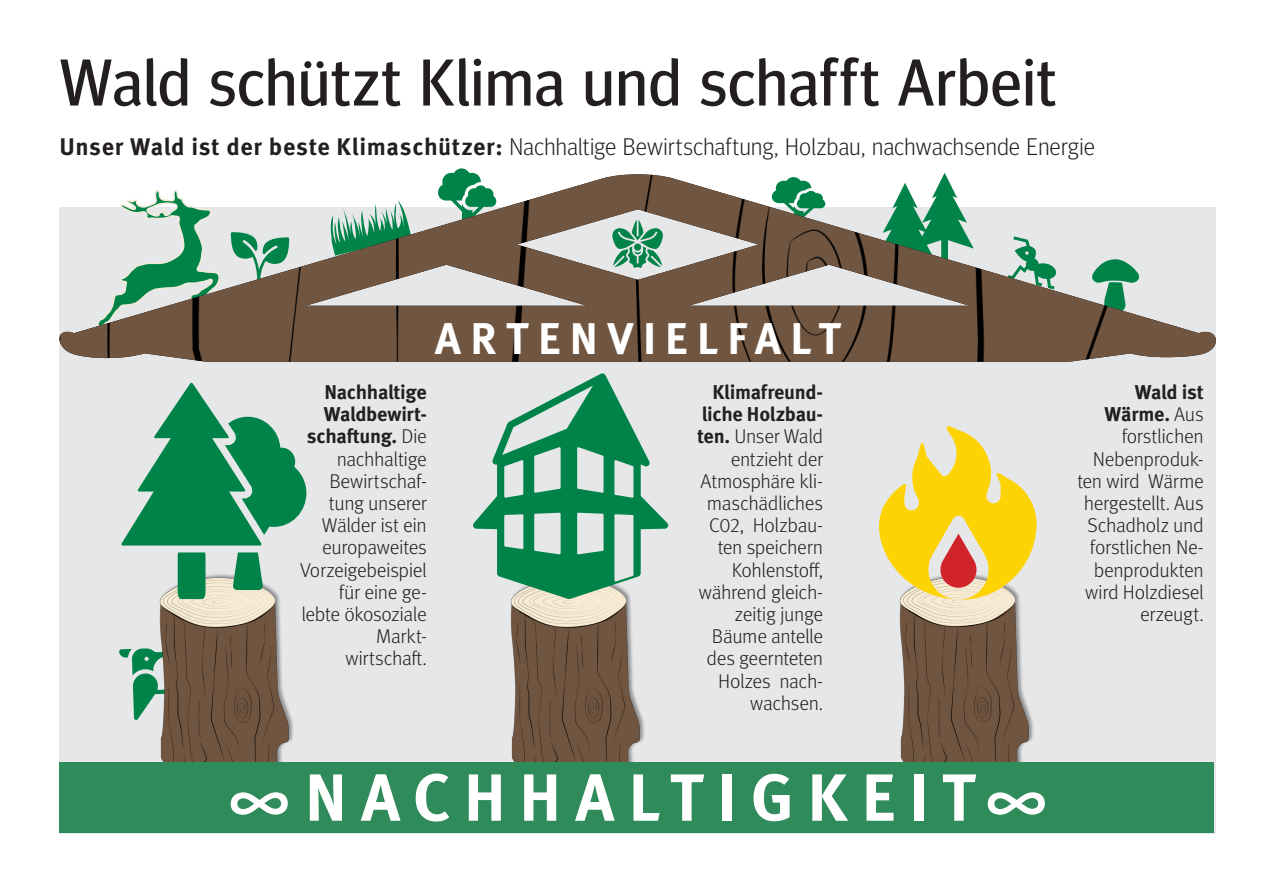
<style>
.page{position:relative;width:1263px;height:893px;background:#fff}
.page>*{position:absolute;margin:0;border:0;box-sizing:border-box;transform-origin:0 0}
.info_text{font:700 66.6px "Meta Pro";letter-spacing:.2em;color:#fff}
.tit44_regular{font:66px "Meta Headline Pro";letter-spacing:.02em;color:#231f20}
.info_text-2{font:700 44.4px "Meta Pro";letter-spacing:.21em;color:#fff}
.tit_untertitel18_top{font:300 24px "Meta Headline Pro";letter-spacing:.02em;color:#231f20}
.info_text-3{font:300 19.95px/22.2px "Meta Pro";letter-spacing:-.02em;color:#231f20;text-align:right}
.s1{font-family:"Meta Pro";font-weight:700}
.s2{font-weight:700}
.s3{font-weight:400}
</style>
<div class="page">
<div style="left:60px;top:207px;width:1156px;height:626px;background:#e6e7e9"></div>
<svg style="left:119px;top:648px;width:40px;height:72px"></svg>
<svg style="left:450px;top:168px;width:24px;height:5px"></svg>
<img style="left:59px;top:174px;width:1157px;height:188px">
<img style="left:159px;top:599px;width:134px;height:163px">
<img style="left:510px;top:599px;width:134px;height:163px">
<img style="left:899px;top:600px;width:134px;height:162px">
<div style="left:59px;top:762px;width:1155px;height:71px;background:#2f8b59"></div>
<svg style="left:473px;top:373px;width:195px;height:226px"></svg>
<svg style="left:879px;top:426px;width:158px;height:174px"></svg>
<svg style="left:121px;top:382px;width:185px;height:217px"></svg>
<p class="tit44_regular" style="left:60px;top:33px;width:998px">Wald schützt Klima und schafft Arbeit</p>
<p class="tit_untertitel18_top" style="left:60px;top:130px;width:1037px"><span class="s1">Unser Wald ist der beste Klimaschützer:</span> Nachhaltige Bewirtschaftung, Holzbau, nachwachsende Energie</p>
<p class="info_text-2" style="left:435px;top:304px;width:407px">ARTENVIELFALT</p>
<p class="info_text-3" style="left:300px;top:380px;width:128px"><span class="s2">Nachhaltige<br>Waldbewirt&shy;schaftung.</span> Die nachhaltige<br>Bewirtschaf&shy;tung unserer<br>Wälder ist ein europaweites<br>Vorzeigebeispiel für eine ge&shy;lebte ökosoziale<br>Markt&shy;wirtschaft.</p>
<p class="info_text-3" style="left:697px;top:380px;width:128px"><span class="s2">Klimafreund&shy;liche Holzbau&shy;ten.</span> Unser Wald entzieht der<br>Atmosphäre kli&shy;maschädliches<br>C02, Holzbau&shy;ten speichern<br>Kohlenstoff, während gleich&shy;zeitig junge<br>Bäume antelle des geernteten<br>Holzes nach&shy;wachsen.</p>
<p class="info_text-3" style="left:1077px;top:380px;width:128px"><span class="s2">Wald ist<br>Wärme.</span> Aus forstlichen<br>Nebenproduk&shy;ten wird Wärme hergestellt. Aus<br>Schadholz und forstlichen Ne&shy;benprodukten wird Holzdiesel erzeugt.</p>
<p class="info_text" style="left:228px;top:745px;width:820px"><span class="s3">∞</span>NACHHALTIGKEIT<span class="s3">∞</span></p>
</div>
